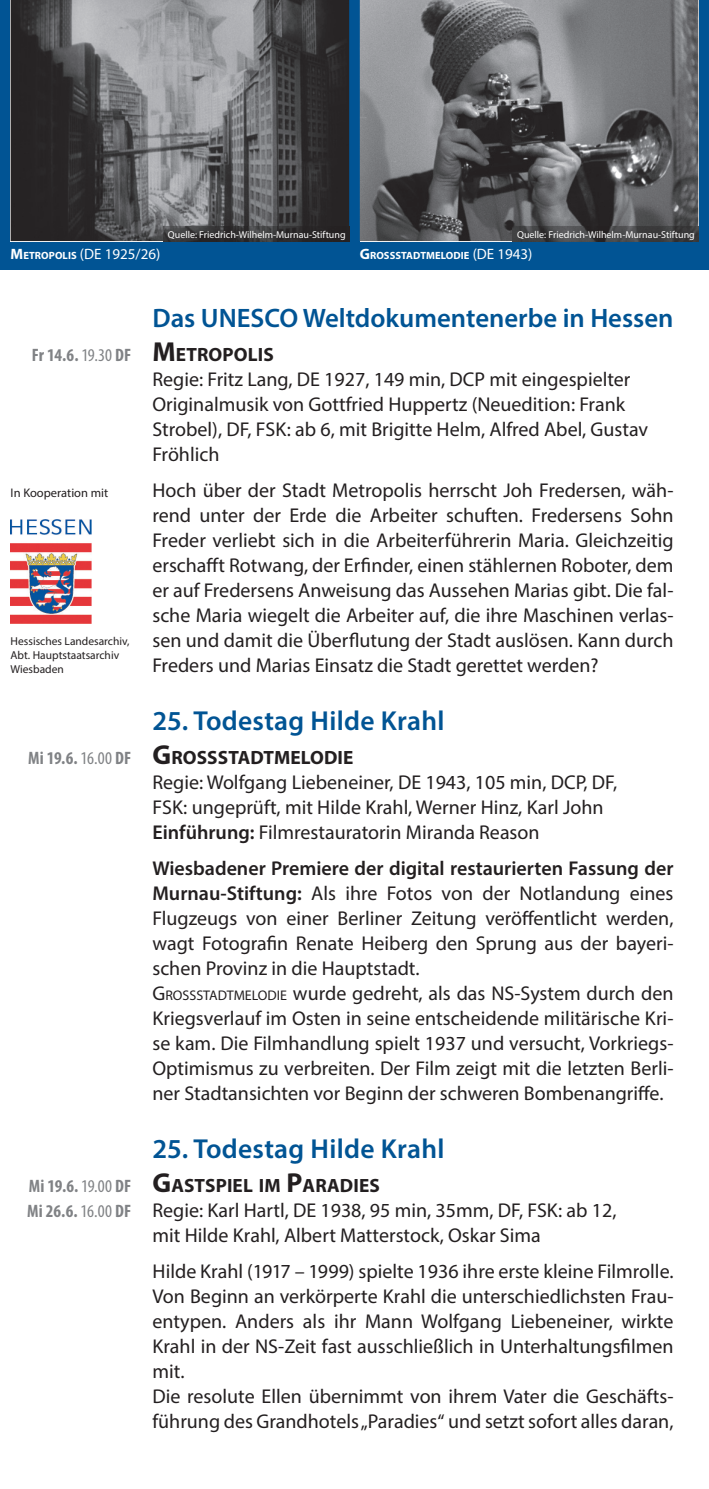
<style>
.page{position:relative;width:709px;height:1489px;background:#fff}
.page>*{position:absolute;margin:0;border:0;box-sizing:border-box;transform-origin:0 0}
.t1{font:600 27.5px "Myriad Pro";letter-spacing:.01em;color:#015494}
.t2{font:600 26.75px "Myriad Pro";color:#015494}
.t3{font:20px/25px "Myriad Pro";color:#231f20}
.t4{font:700 19.25px "Myriad Pro";letter-spacing:.005em;color:#231f20}
.t5{font:700 condensed 18px/25px "Myriad Pro";letter-spacing:.01em;color:#808285}
.t6{font:15px "Myriad Pro";color:#fff}
.t7{font:12.5px "Myriad Pro";color:#231f20}
.t8{font:11.5px/13.8px "Myriad Pro";color:#231f20}
.t9{font:700 10.5px "Myriad Pro";letter-spacing:.005em;color:#fff}
.t10{font:10px "Myriad Pro";color:#fff}
.s1{font-weight:700}
.s2{font-weight:700;font-size:10.5px}
.s3{font-size:15px}
.s4{font-weight:400;font-size:15px}
.s5{font-weight:400}
.s6{font-size:27.5px}
.s7{font-weight:600}
.s8{font-style:inherit}
.s9{font-size:14px}
</style>
<div class="page">
<div style="left:0;top:0;width:709px;height:269px;background:#015494"></div>
<img style="left:360px;top:0;width:338px;height:241px">
<img style="left:11px;top:0;width:338px;height:241px">
<img style="left:164px;top:227px;width:185px;height:14px">
<img style="left:513px;top:227px;width:185px;height:14px">
<img style="left:11px;top:519px;width:80px;height:104px">
<p class="t6" style="left:11px;top:245px;width:151px"><span class="s1">M</span><span class="s2">ETROPOLIS</span> (DE 1925/26)</p>
<p class="t10" style="left:168px;top:228px;width:179px">Quelle: Friedrich-Wilhelm-Murnau-Stiftung</p>
<p class="t10" style="left:517px;top:228px;width:179px">Quelle: Friedrich-Wilhelm-Murnau-Stiftung</p>
<p class="t9" style="left:360px;top:249px;width:174px"><span class="s3">G</span>ROSSSTADTMELODIE <span class="s4">(DE 1943)</span></p>
<p class="t5" style="left:32px;top:342px;width:101px">Fr 14.6. <span class="s5">19.30</span> DF</p>
<p class="t7" style="left:11px;top:485px;width:99px">In Kooperation mit</p>
<p class="t8" style="left:11px;top:634px;width:120px">Hessisches Landesarchiv,<br>Abt. Hauptstaatsarchiv<br>Wiesbaden</p>
<p class="t5" style="left:28px;top:745px;width:105px">Mi 19.6. <span class="s5">16.00</span> DF</p>
<p class="t5" style="left:27px;top:1172px;width:105px">Mi 19.6. <span class="s5">19.00</span> DF<br>Mi 26.6. <span class="s5">16.00</span> DF</p>
<h2 class="t2" style="left:152px;top:301px;width:522px">Das UNESCO Weltdokumentenerbe in Hessen</h2>
<p class="t4" style="left:152px;top:342px;width:123px"><span class="s6">M</span>ETROPOLIS</p>
<p class="t3" style="left:152px;top:366px;width:497px">Regie: Fritz Lang, DE 1927, 149 min, DCP mit eingespielter Originalmusik von Gottfried Huppertz (Neuedition: Frank Strobel), DF, FSK: ab 6, mit Brigitte Helm, Alfred Abel, Gustav Fröhlich</p>
<p class="t3" style="left:152px;top:478px;width:522px;text-align:justify">Hoch über der Stadt Metropolis herrscht Joh Fredersen, wäh&shy;rend unter der Erde die Arbeiter schuften. Fredersens Sohn Freder verliebt sich in die Arbeiterführerin Maria. Gleichzeitig erschafft Rotwang, der Erfinder, einen stählernen Roboter, dem er auf Fredersens Anweisung das Aussehen Marias gibt. Die fal&shy;sche Maria wiegelt die Arbeiter auf, die ihre Maschinen verlas&shy;sen und damit die Überflutung der Stadt auslösen. Kann durch Freders und Marias Einsatz die Stadt gerettet werden?</p>
<h1 class="t1" style="left:152px;top:703px;width:293px">25. Todestag Hilde Krahl</h1>
<p class="t4" style="left:152px;top:744px;width:203px"><span class="s6">G</span>ROSSSTADTMELODIE</p>
<p class="t3" style="left:152px;top:769px;width:466px">Regie: Wolfgang Liebeneiner, DE 1943, 105 min, DCP, DF,<br>FSK: ungeprüft, mit Hilde Krahl, Werner Hinz, Karl John<br><span class="s7">Einführung:</span> Filmrestauratorin Miranda Reason</p>
<p class="t3" style="left:152px;top:855px;width:522px"><span class="s7">Wiesbadener Premiere der digital restaurierten Fassung der Murnau-Stiftung:</span> Als ihre Fotos von der Notlandung eines Flugzeugs von einer Berliner Zeitung veröffentlicht werden, wagt Fotografin Renate Heiberg den Sprung aus der bayeri&shy;schen Provinz in die Hauptstadt.<br><span class="s8">G</span><span class="s9">ROSSSTADTMELODIE</span> wurde gedreht, als das NS-System durch den Kriegsverlauf im Osten in seine entscheidende militärische Kri&shy;se kam. Die Filmhandlung spielt 1937 und versucht, Vorkriegs-Optimismus zu verbreiten. Der Film zeigt mit die letzten Berli&shy;ner Stadtansichten vor Beginn der schweren Bombenangriffe.</p>
<h1 class="t1" style="left:152px;top:1130px;width:293px">25. Todestag Hilde Krahl</h1>
<p class="t4" style="left:152px;top:1172px;width:229px"><span class="s6">G</span>ASTSPIEL IM <span class="s6">P</span>ARADIES</p>
<p class="t3" style="left:152px;top:1196px;width:465px">Regie: Karl Hartl, DE 1938, 95 min, 35mm, DF, FSK: ab 12, mit Hilde Krahl, Albert Matterstock, Oskar Sima</p>
<p class="t3" style="left:152px;top:1258px;width:522px">Hilde Krahl (1917 – 1999) spielte 1936 ihre erste kleine Filmrolle.<br>Von Beginn an verkörperte Krahl die unterschiedlichsten Frau&shy;entypen. Anders als ihr Mann Wolfgang Liebeneiner, wirkte Krahl in der NS-Zeit fast ausschließlich in Unterhaltungsfilmen mit.<br>Die resolute Ellen übernimmt von ihrem Vater die Geschäfts&shy;führung des Grandhotels „Paradies“ und setzt sofort alles daran,</p>
</div>
